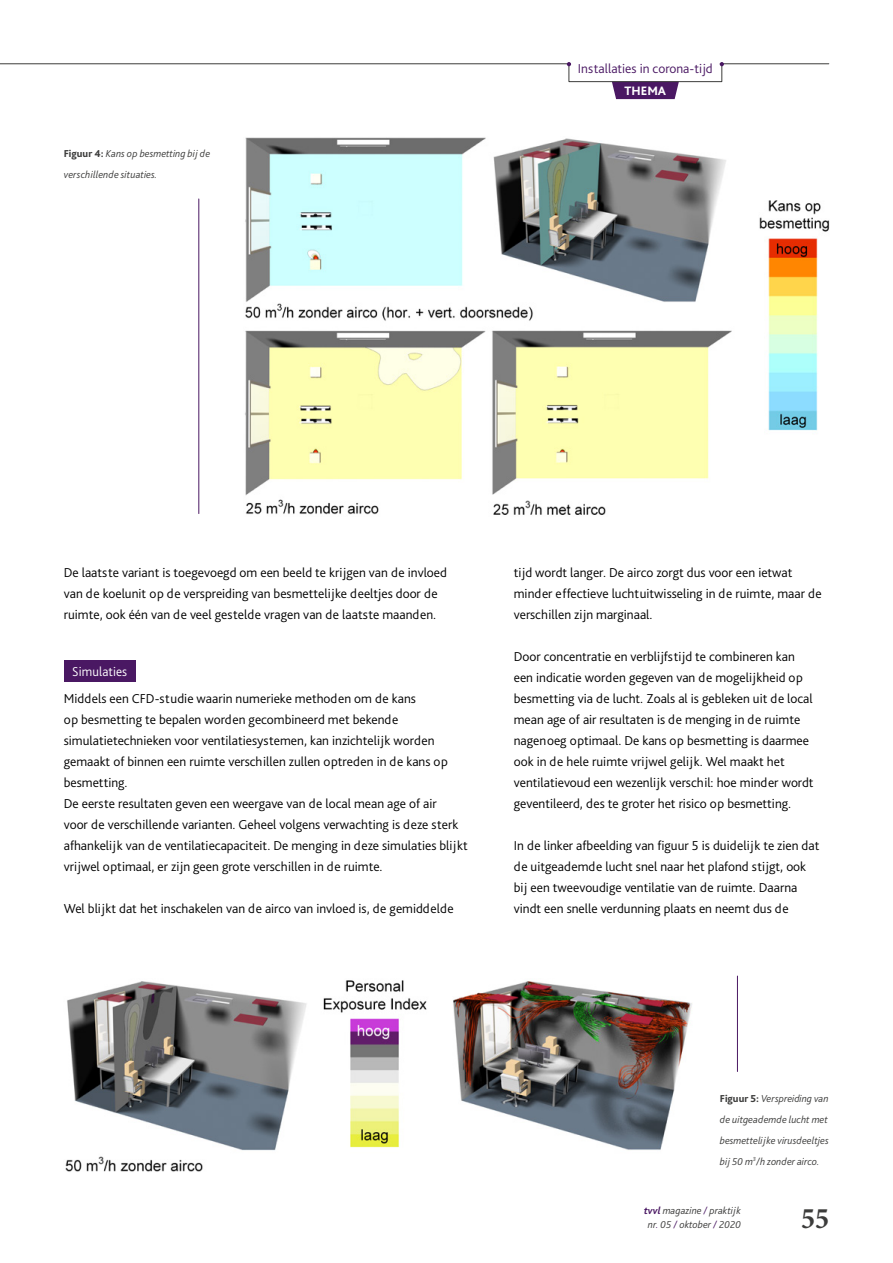
<style>
.page{position:relative;width:893px;height:1263px;background:#fff}
.page>*{position:absolute;margin:0;border:0;box-sizing:border-box;transform-origin:0 0}
.t1{font:700 condensed 30px "Minion Pro";color:#3c3c3b}
.t2{font:300 13.5px/21px "Bliss Pro";color:#000}
.t3{font:300 13.5px "Bliss Pro";color:#4a1863}
.t4{font:300 13.5px "Bliss Pro";letter-spacing:.005em;color:#fff}
.t5{font:800 12.75px "Bliss Pro";color:#fff}
.t6{font:italic 300 10.5px/21px "Bliss Pro";color:#3c3c3b;text-align:center}
.s1{font-weight:800;font-style:normal}
.s2{font-weight:700;color:#4a1863}
.s3{color:#4a1863}
</style>
<div class="page">
<img style="left:65px;top:980px;width:627px;height:192px">
<hr style="left:0;top:63px;width:570px;height:1px;background:#3c3c3b">
<hr style="left:720px;top:63px;width:109px;height:1px;background:#3c3c3b">
<svg style="left:612px;top:82px;width:67px;height:17px"></svg>
<div style="left:568px;top:64px;width:154px;height:18px;border:1px solid #3c3c3b"></div>
<svg style="left:567px;top:62px;width:4px;height:4px"></svg>
<svg style="left:720px;top:62px;width:4px;height:4px"></svg>
<div style="left:64px;top:660px;width:72px;height:22px;background:#4a1863"></div>
<hr style="left:198px;top:199px;width:1px;height:315px;background:#4a1863">
<hr style="left:737px;top:976px;width:1px;height:95px;background:#4a1863">
<img style="left:245px;top:137px;width:584px;height:378px">
<p class="t6" style="left:64px;top:142px;width:148px;text-align:left"><span class="s1">Figuur 4:</span> Kans op besmetting bij de verschillende situaties.</p>
<p class="t3" style="left:578px;top:61px;width:136px">Installaties in corona-tijd</p>
<p class="t5" style="left:624px;top:83px;width:43px">THEMA</p>
<p class="t2" style="left:64px;top:561px;width:385px">De laatste variant is toegevoegd om een beeld te krijgen van de invloed van de koelunit op de verspreiding van besmettelijke deeltjes door de ruimte, ook één van de veel gestelde vragen van de laatste maanden.</p>
<p class="t4" style="left:72px;top:663px;width:56px">Simulaties</p>
<p class="t2" style="left:64px;top:687px;width:405px">Middels een CFD-studie waarin numerieke methoden om de kans<br>op besmetting te bepalen worden gecombineerd met bekende simulatietechnieken voor ventilatiesystemen, kan inzichtelijk worden gemaakt of binnen een ruimte verschillen zullen optreden in de kans op besmetting.<br>De eerste resultaten geven een weergave van de local mean age of air<br>voor de verschillende varianten. Geheel volgens verwachting is deze sterk afhankelijk van de ventilatiecapaciteit. De menging in deze simulaties blijkt vrijwel optimaal, er zijn geen grote verschillen in de ruimte.</p>
<p class="t2" style="left:64px;top:897px;width:391px">Wel blijkt dat het inschakelen van de airco van invloed is, de gemiddelde</p>
<p class="t2" style="left:514px;top:561px;width:310px">tijd wordt langer. De airco zorgt dus voor een ietwat minder effectieve luchtuitwisseling in de ruimte, maar de verschillen zijn marginaal.</p>
<p class="t2" style="left:514px;top:645px;width:301px">Door concentratie en verblijfstijd te combineren kan een indicatie worden gegeven van de mogelijkheid op besmetting via de lucht. Zoals al is gebleken uit de local mean age of air resultaten is de menging in de ruimte nagenoeg optimaal. De kans op besmetting is daarmee ook in de hele ruimte vrijwel gelijk. Wel maakt het ventilatievoud een wezenlijk verschil: hoe minder wordt geventileerd, des te groter het risico op besmetting.</p>
<p class="t2" style="left:514px;top:834px;width:307px">In de linker afbeelding van figuur 5 is duidelijk te zien dat de uitgeademde lucht snel naar het plafond stijgt, ook bij een tweevoudige ventilatie van de ruimte. Daarna vindt een snelle verdunning plaats en neemt dus de</p>
<p class="t6" style="left:720px;top:1087px;width:110px;text-align:justify"><span class="s1">Figuur 5:</span> Verspreiding van de uitgeademde lucht met besmettelijke virusdeeltjes bij 50 m<sup>3</sup>/h zonder airco.</p>
<p class="t6" style="left:644px;top:1204px;width:98px;line-height:13.5px"><span class="s2">tvvl</span> magazine <span class="s3">/</span> praktijk nr<span class="s3">.</span> 05 <span class="s3">/</span> oktober <span class="s3">/</span> 2020</p>
<h1 class="t1" style="left:801px;top:1197px;width:29px">55</h1>
</div>
